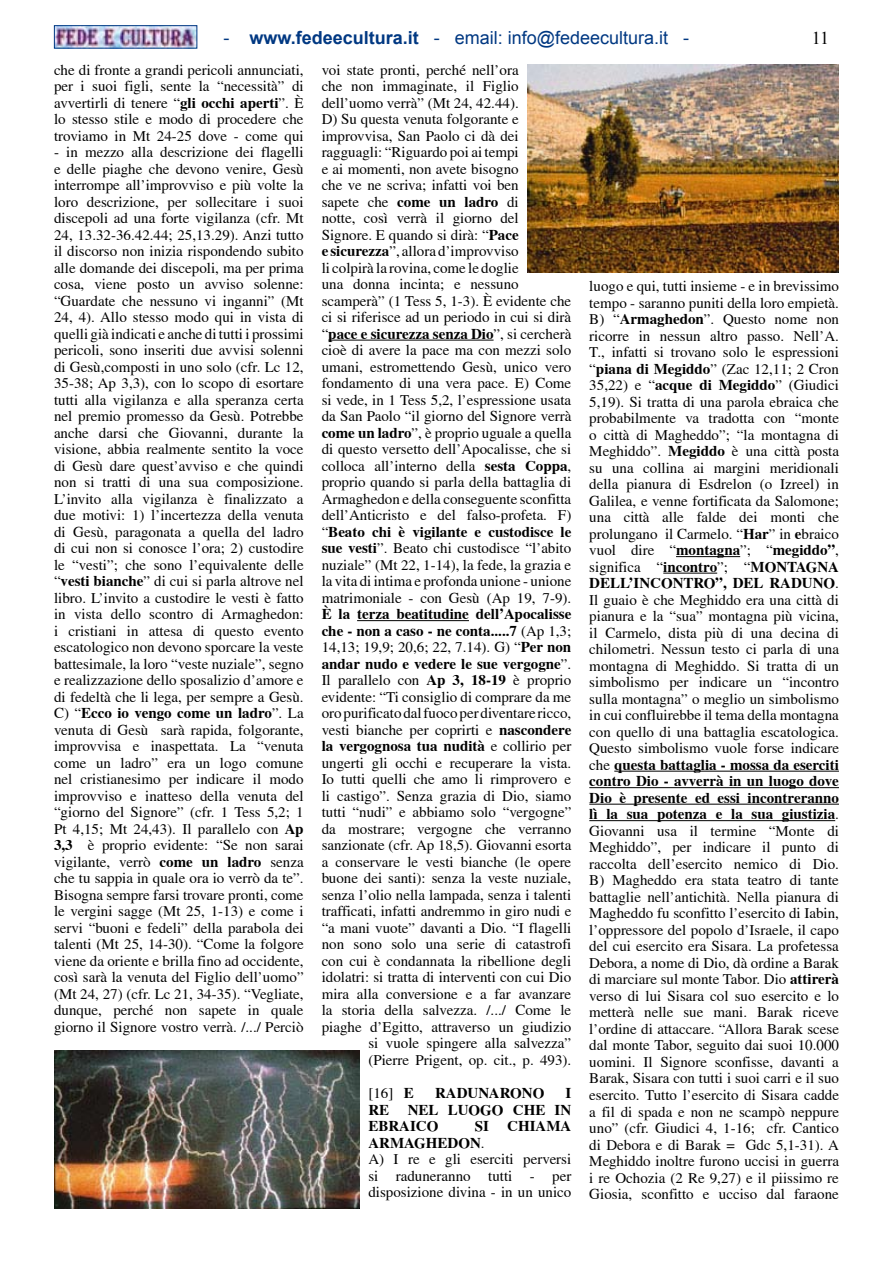
<style>
.page{position:relative;width:893px;height:1263px;background:#fff}
.page>*{position:absolute;margin:0;border:0;box-sizing:border-box;transform-origin:0 0}
.t1{font:18px "Arial";color:#003882}
.t2{font:18px "Times New Roman";color:#000}
.t3{font:15px/16.5px "Times";color:#000;text-align:justify}
.t4{font:700 15px/16.5px "Times";color:#000;text-align:justify}
.s1{font-weight:700}
</style>
<div class="page">
<img style="left:56px;top:27px;width:139px;height:20px">
<div style="left:54px;top:25px;width:143px;height:24px;border:1px solid #003882"></div>
<hr style="left:328px;top:340px;width:166px;height:1px;background:#000">
<hr style="left:357px;top:620px;width:112px;height:1px;background:#000">
<hr style="left:676px;top:556px;width:64px;height:1px;background:#000">
<hr style="left:663px;top:573px;width:54px;height:1px;background:#000">
<hr style="left:614px;top:771px;width:225px;height:1px;background:#000">
<hr style="left:589px;top:787px;width:250px;height:1px;background:#000">
<hr style="left:589px;top:804px;width:250px;height:1px;background:#000">
<hr style="left:589px;top:820px;width:246px;height:1px;background:#000">
<img style="left:54px;top:1050px;width:306px;height:159px">
<img style="left:527px;top:65px;width:312px;height:208px">
<p class="t1" style="left:223px;top:26px;width:467px">- <span class="s1">www.fedeecultura.it</span> - email: info@fedeecultura.it -</p>
<p class="t2" style="left:812px;top:26px;width:8px">11</p>
<p class="t3" style="left:54px;top:62px;width:251px">che di fronte a grandi pericoli annunciati, per i suoi figli, sente la “necessità” di avvertirli di tenere “<span class="s1">gli occhi aperti</span>”. È lo stesso stile e modo di procedere che troviamo in Mt 24-25 dove - come qui</p>
<p class="t3" style="left:54px;top:144px;width:251px">- in mezzo alla descrizione dei flagelli e delle piaghe che devono venire, Gesù interrompe all’improvviso e più volte la loro descrizione, per sollecitare i suoi discepoli ad una forte vigilanza (cfr. Mt 24, 13.32-36.42.44; 25,13.29). Anzi tutto il discorso non inizia rispondendo subito alle domande dei discepoli, ma per prima cosa, viene posto un avviso solenne: “Guardate che nessuno vi inganni” (Mt 24, 4). Allo stesso modo qui in vista di quelli già indicati e anche di tutti i prossimi pericoli, sono inseriti due avvisi solenni di Gesù,composti in uno solo (cfr. Lc 12, 35-38; Ap 3,3), con lo scopo di esortare tutti alla vigilanza e alla speranza certa nel premio promesso da Gesù. Potrebbe anche darsi che Giovanni, durante la visione, abbia realmente sentito la voce di Gesù dare quest’avviso e che quindi non si tratti di una sua composizione.<br>L’invito alla vigilanza è finalizzato a due motivi: 1) l’incertezza della venuta di Gesù, paragonata a quella del ladro di cui non si conosce l’ora; 2) custodire le “vesti”; che sono l’equivalente delle “<span class="s1">vesti bianche</span>” di cui si parla altrove nel libro. L’invito a custodire le vesti è fatto in vista dello scontro di Armaghedon: i cristiani in attesa di questo evento escatologico non devono sporcare la veste battesimale, la loro “veste nuziale”, segno e realizzazione dello sposalizio d’amore e di fedeltà che li lega, per sempre a Gesù.<br>C) “<span class="s1">Ecco io vengo come un ladro</span>”. La venuta di Gesù sarà rapida, folgorante, improvvisa e inaspettata. La “venuta come un ladro” era un logo comune nel cristianesimo per indicare il modo improvviso e inatteso della venuta del “giorno del Signore” (cfr. 1 Tess 5,2; 1<br>Pt 4,15; Mt 24,43). Il parallelo con <span class="s1">Ap 3,3</span> è proprio evidente: “Se non sarai vigilante, verrò <span class="s1">come un ladro</span> senza che tu sappia in quale ora io verrò da te”.<br>Bisogna sempre farsi trovare pronti, come le vergini sagge (Mt 25, 1-13) e come i servi “buoni e fedeli” della parabola dei talenti (Mt 25, 14-30). “Come la folgore viene da oriente e brilla fino ad occidente, così sarà la venuta del Figlio dell’uomo” (Mt 24, 27) (cfr. Lc 21, 34-35). “Vegliate, dunque, perché non sapete in quale giorno il Signore vostro verrà. /.../ Perciò</p>
<p class="t3" style="left:322px;top:62px;width:251px;text-align:left">voi state pronti, perché nell’ora<br>che non immaginate, il Figlio dell’uomo verrà” (Mt 24, 42.44).<br>D) Su questa venuta folgorante e improvvisa, San Paolo ci dà dei ragguagli: “Riguardo poi ai tempi<br>e ai momenti, non avete bisogno<br>che ve ne scriva; infatti voi ben<br>sapete che <span class="s1">come un ladro</span> di<br>notte, così verrà il giorno del Signore. E quando si dirà: “<span class="s1">Pace<br>e sicurezza</span>”, allora d’improvviso<br>li colpirà la rovina, come le doglie<br>una donna incinta; e nessuno scamperà” (1 Tess 5, 1-3). È evidente che ci si riferisce ad un periodo in cui si dirà “<span class="s1">pace e sicurezza senza Dio</span>”, si cercherà cioè di avere la pace ma con mezzi solo umani, estromettendo Gesù, unico vero fondamento di una vera pace. E) Come si vede, in 1 Tess 5,2, l’espressione usata da San Paolo “il giorno del Signore verrà <span class="s1">come un ladro</span>”, è proprio uguale a quella di questo versetto dell’Apocalisse, che si colloca all’interno della <span class="s1">sesta Coppa</span>, proprio quando si parla della battaglia di Armaghedon e della conseguente sconfitta dell’Anticristo e del falso-profeta. F) “<span class="s1">Beato chi è vigilante e custodisce le sue vesti</span>”. Beato chi custodisce “l’abito nuziale” (Mt 22, 1-14), la fede, la grazia e la vita di intima e profonda unione - unione matrimoniale - con Gesù (Ap 19, 7-9).</p>
<p class="t3" style="left:322px;top:606px;width:251px;text-align:right"><span class="s1">È la terza beatitudine dell’Apocalisse che - non a caso - ne conta.....7</span> (Ap 1,3; 14,13; 19,9; 20,6; 22, 7.14). G) “<span class="s1">Per non andar nudo e vedere le sue vergogne</span>”.<br>Il parallelo con <span class="s1">Ap 3, 18-19</span> è proprio evidente: “Ti consiglio di comprare da me oro purificato dal fuoco per diventare ricco, vesti bianche per coprirti e <span class="s1">nascondere la vergognosa tua nudità</span> e collirio per ungerti gli occhi e recuperare la vista.<br>Io tutti quelli che amo li rimprovero e li castigo”. Senza grazia di Dio, siamo tutti “nudi” e abbiamo solo “vergogne” da mostrare; vergogne che verranno sanzionate (cfr. Ap 18,5). Giovanni esorta a conservare le vesti bianche (le opere buone dei santi): senza la veste nuziale, senza l’olio nella lampada, senza i talenti trafficati, infatti andremmo in giro nudi e “a mani vuote” davanti a Dio. “I flagelli non sono solo una serie di catastrofi con cui è condannata la ribellione degli idolatri: si tratta di interventi con cui Dio mira alla conversione e a far avanzare la storia della salvezza. /.../ Come le piaghe d’Egitto, attraverso un giudizio si vuole spingere alla salvezza”<br>(Pierre Prigent, op. cit., p. 493).</p>
<p class="t3" style="left:368px;top:1085px;width:47px">[16] <span class="s1">E</span></p>
<p class="t4" style="left:435px;top:1084px;width:111px">RADUNARONO</p>
<p class="t3" style="left:589px;top:278px;width:251px">luogo e qui, tutti insieme - e in brevissimo tempo - saranno puniti della loro empietà.<br>B) “<span class="s1">Armaghedon</span>”. Questo nome non ricorre in nessun altro passo. Nell’A.<br>T., infatti si trovano solo le espressioni “<span class="s1">piana di Megiddo</span>” (Zac 12,11; 2 Cron 35,22) e “<span class="s1">acque di Megiddo</span>” (Giudici 5,19). Si tratta di una parola ebraica che probabilmente va tradotta con “monte o città di Magheddo”; “la montagna di Meghiddo”. <span class="s1">Megiddo</span> è una città posta su una collina ai margini meridionali della pianura di Esdrelon (o Izreel) in Galilea, e venne fortificata da Salomone; una città alle falde dei monti che prolungano il Carmelo. “<span class="s1">Har</span>” in <span class="s1">e</span>braico vuol dire “<span class="s1">montagna</span>”; “<span class="s1">megiddo”</span>, significa “<span class="s1">incontro</span>”; “<span class="s1">MONTAGNA DELL’INCONTRO”, DEL RADUNO</span>.<br>Il guaio è che Meghiddo era una città di pianura e la “sua” montagna più vicina, il Carmelo, dista più di una decina di chilometri. Nessun testo ci parla di una montagna di Meghiddo. Si tratta di un simbolismo per indicare un “incontro sulla montagna” o meglio un simbolismo in cui confluirebbe il tema della montagna con quello di una battaglia escatologica.<br>Questo simbolismo vuole forse indicare che <span class="s1">questa battaglia - mossa da eserciti contro Dio - avverrà in un luogo dove Dio è presente ed essi incontreranno lì la sua potenza e la sua giustizia</span>.<br>Giovanni usa il termine “Monte di Meghiddo”, per indicare il punto di raccolta dell’esercito nemico di Dio.<br>B) Magheddo era stata teatro di tante battaglie nell’antichità. Nella pianura di Magheddo fu sconfitto l’esercito di Iabin, l’oppressore del popolo d’Israele, il capo del cui esercito era Sisara. La profetessa Debora, a nome di Dio, dà ordine a Barak di marciare sul monte Tabor. Dio <span class="s1">attirerà </span>verso di lui Sisara col suo esercito e lo metterà nelle sue mani. Barak riceve l’ordine di attaccare. “Allora Barak scese dal monte Tabor, seguito dai suoi 10.000 uomini. Il Signore sconfisse, davanti a Barak, Sisara con tutti i suoi carri e il suo esercito. Tutto l’esercito di Sisara cadde a fil di spada e non ne scampò neppure uno” (cfr. Giudici 4, 1-16; cfr. Cantico di Debora e di Barak = Gdc 5,1-31). A Meghiddo inoltre furono uccisi in guerra i re Ochozia (2 Re 9,27) e il piissimo re Giosia, sconfitto e ucciso dal faraone</p>
<p class="t4" style="left:368px;top:1084px;width:204px;text-indent:197px">I RE NEL LUOGO CHE IN EBRAICO</p>
<p class="t3" style="left:368px;top:1118px;width:204px;text-align:left;text-indent:106px"><span class="s1">SI CHIAMA<br>ARMAGHEDON</span>.<br>A) I re e gli eserciti perversi si raduneranno tutti - per disposizione divina - in un unico</p>
</div>
